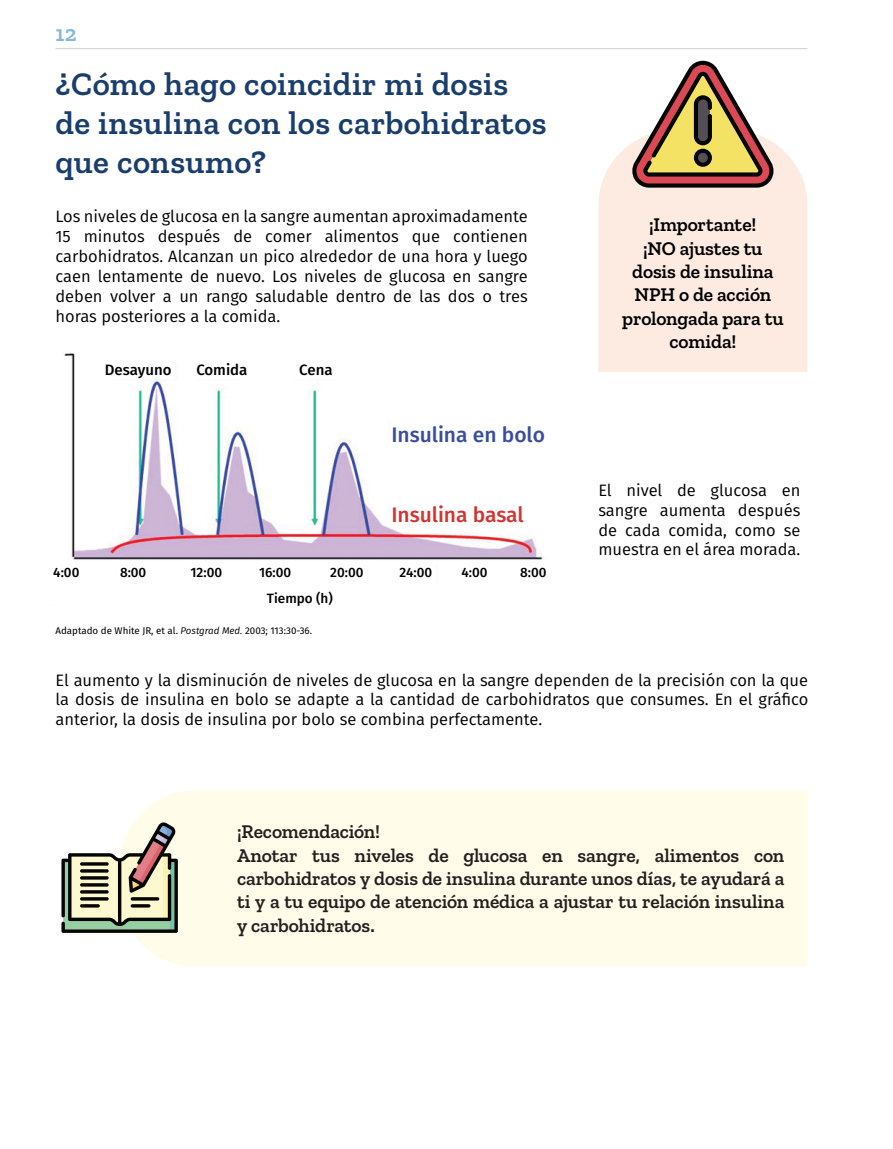
<style>
.page{position:relative;width:893px;height:1149px;background:#fff}
.page>*{position:absolute;margin:0;border:0;box-sizing:border-box;transform-origin:0 0}
.t1{font:600 33px/39px "Zilla Slab";letter-spacing:.01em;color:#193e6d}
.t2{font:600 22.5px "Zilla Slab";color:#83b8db}
.t3{font:500 21px "Fira Sans";color:#3a4c9d}
.t4{font:500 21px "Fira Sans";color:#d13431}
.t5{font:600 19.5px/23.4px "Zilla Slab";letter-spacing:-.005em;color:#231f20}
.t6{font:600 19.5px/23.4px "Zilla Slab";letter-spacing:-.005em;color:#000001;text-align:center}
.t7{font:16.5px/19.8px "Fira Sans";color:#000001;text-align:justify}
.t8{font:500 15px "Fira Sans";color:#000001}
.t9{font:500 13.5px "Fira Sans";color:#000001}
.t10{font:9.75px "Fira Sans";color:#000001}
.s1{font-style:italic}
</style>
<div class="page">
<div style="left:598px;top:144px;width:209px;height:228px;background:#fdebe1"></div>
<svg style="left:631px;top:60px;width:144px;height:127px"></svg>
<div style="left:120px;top:791px;width:687px;height:174px;background:#fffde9"></div>
<svg style="left:61px;top:822px;width:117px;height:110px"></svg>
<img style="left:64px;top:353px;width:479px;height:207px">
<div style="left:102px;top:360px;width:72px;height:18px;background:#fff"></div>
<div style="left:195px;top:360px;width:54px;height:18px;background:#fff"></div>
<div style="left:292px;top:360px;width:48px;height:18px;background:#fff"></div>
<div style="left:391px;top:422px;width:203px;height:32px;background:#fff"></div>
<div style="left:391px;top:501px;width:203px;height:23px;background:#fff"></div>
<hr style="left:56px;top:48px;width:751px;height:1px;background:#000001">
<h2 class="t2" style="left:56px;top:21px;width:23px">12</h2>
<h1 class="t1" style="left:56px;top:64px;width:493px">¿Cómo hago coincidir mi dosis de insulina con los carbohidratos que consumo?</h1>
<p class="t7" style="left:56px;top:206px;width:474px">Los niveles de glucosa en la sangre aumentan aproximadamente 15 minutos después de comer alimentos que contienen carbohidratos. Alcanzan un pico alrededor de una hora y luego caen lentamente de nuevo. Los niveles de glucosa en sangre deben volver a un rango saludable dentro de las dos o tres horas posteriores a la comida.</p>
<p class="t8" style="left:105px;top:357px;width:68px">Desayuno</p>
<p class="t8" style="left:196px;top:357px;width:53px">Comida</p>
<p class="t8" style="left:299px;top:357px;width:35px">Cena</p>
<p class="t3" style="left:391px;top:417px;width:155px">Insulina en bolo</p>
<p class="t4" style="left:391px;top:497px;width:134px">Insulina basal</p>
<p class="t9" style="left:53px;top:561px;width:28px">4:00</p>
<p class="t9" style="left:120px;top:561px;width:28px">8:00</p>
<p class="t9" style="left:191px;top:561px;width:33px">12:00</p>
<p class="t9" style="left:259px;top:561px;width:34px">16:00</p>
<p class="t9" style="left:330px;top:561px;width:35px">20:00</p>
<p class="t9" style="left:400px;top:561px;width:34px">24:00</p>
<p class="t9" style="left:462px;top:561px;width:28px">4:00</p>
<p class="t9" style="left:520px;top:561px;width:28px">8:00</p>
<p class="t9" style="left:267px;top:587px;width:67px">Tiempo (h)</p>
<p class="t10" style="left:56px;top:622px;width:258px">Adaptado de White JR, et al. <span class="s1">Postgrad Med.</span> 2003; 113:30-36.</p>
<p class="t6" style="left:622px;top:213px;width:163px">¡Importante!<br>¡NO ajustes tu dosis de insulina<br>NPH o de acción prolongada para tu comida!</p>
<p class="t7" style="left:598px;top:480px;width:203px">El nivel de glucosa en sangre aumenta después de cada comida, como se muestra en el área morada.</p>
<p class="t7" style="left:56px;top:669px;width:754px">El aumento y la disminución de niveles de glucosa en la sangre dependen de la precisión con la que la dosis de insulina en bolo se adapte a la cantidad de carbohidratos que consumes. En el gráfico anterior, la dosis de insulina por bolo se combina perfectamente.</p>
<p class="t5" style="left:237px;top:819px;width:549px">¡Recomendación!<br>Anotar tus niveles de glucosa en sangre, alimentos con carbohidratos y dosis de insulina durante unos días, te ayudará a ti y a tu equipo de atención médica a ajustar tu relación insulina y carbohidratos.</p>
</div>
